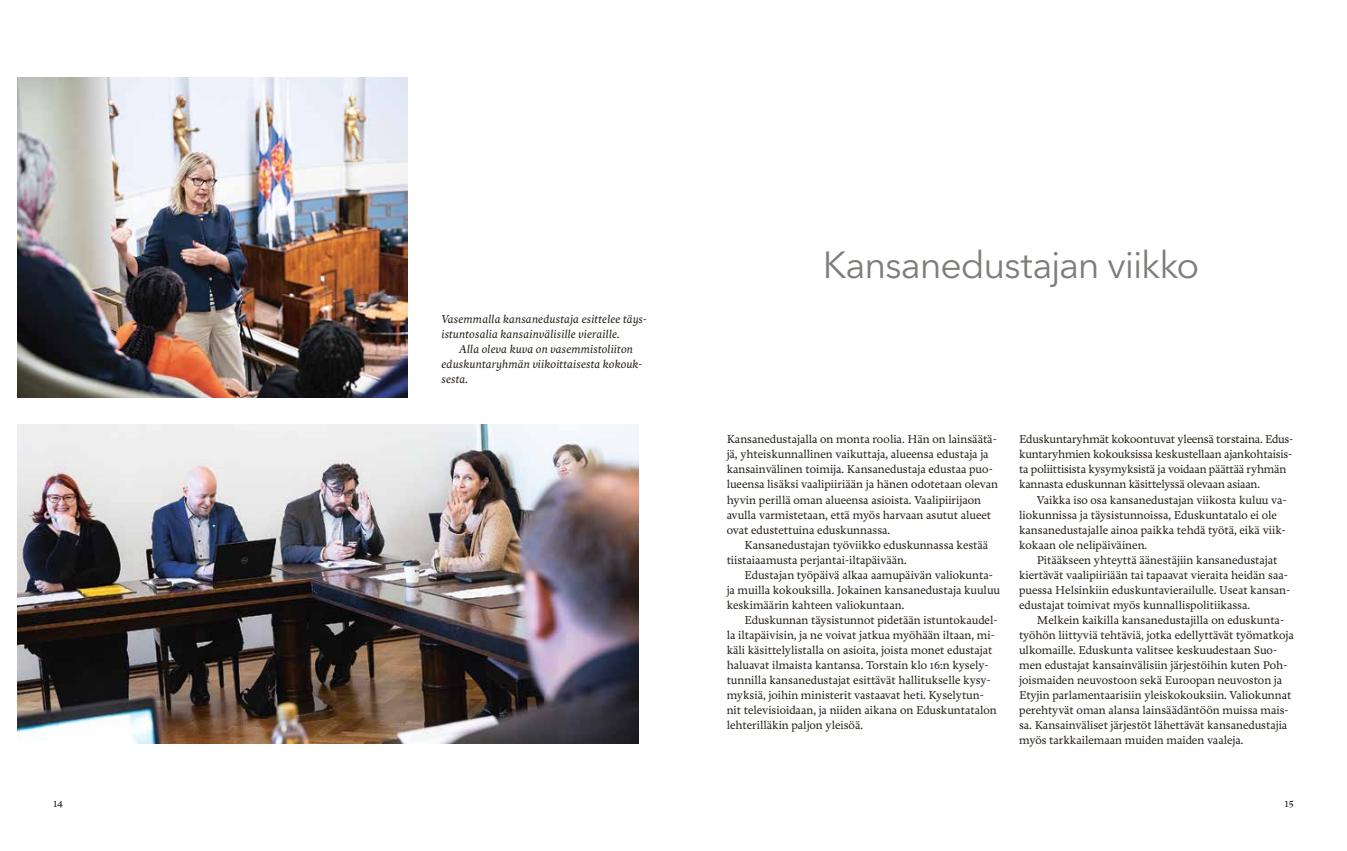
<style>
.page{position:relative;width:1347px;height:851px;background:#fff}
.page>*{position:absolute;margin:0;border:0;box-sizing:border-box;transform-origin:0 0}
.t1{font:37.5px "Avenir Next LT Pro";letter-spacing:-.035em;color:#7f7c7a}
.t2{font:500 11.88px/15px "Freya";color:#29211a}
.t3{font:italic 500 11.88px/15px "Freya";color:#29211a}
</style>
<div class="page">
<img style="left:18px;top:424px;width:620px;height:319px">
<img style="left:18px;top:78px;width:389px;height:319px">
<p class="t3" style="left:441px;top:312px;width:206px">Vasemmalla kansanedustaja esittelee täys&shy;istuntosalia kansainvälisille vieraille.</p>
<p class="t3" style="left:441px;top:342px;width:203px;text-indent:18px">Alla oleva kuva on vasemmistoliiton eduskuntaryhmän viikoittaisesta kokouk&shy;sesta.</p>
<h1 class="t1" style="left:823px;top:243px;width:378px">Kansanedustajan viikko</h1>
<p class="t2" style="left:726px;top:432px;width:273px">Kansanedustajalla on monta roolia. Hän on lainsäätä&shy;jä, yhteiskunnallinen vaikuttaja, alueensa edustaja ja kansainvälinen toimija. Kansanedustaja edustaa puo&shy;lueensa lisäksi vaalipiiriään ja hänen odotetaan olevan hyvin perillä oman alueensa asioista. Vaalipiirijaon avulla varmistetaan, että myös harvaan asutut alueet ovat edustettuina eduskunnassa.</p>
<p class="t2" style="left:726px;top:537px;width:263px;text-indent:18px">Kansanedustajan työviikko eduskunnassa kestää tiistaiaamusta perjantai-iltapäivään.</p>
<p class="t2" style="left:726px;top:567px;width:275px;text-indent:18px">Edustajan työpäivä alkaa aamupäivän valiokunta&shy;ja muilla kokouksilla. Jokainen kansanedustaja kuuluu keskimäärin kahteen valiokuntaan.</p>
<p class="t2" style="left:726px;top:612px;width:272px;text-indent:18px">Eduskunnan täysistunnot pidetään istuntokaudel&shy;la iltapäivisin, ja ne voivat jatkua myöhään iltaan, mi&shy;käli käsittelylistalla on asioita, joista monet edustajat haluavat ilmaista kantansa. Torstain klo 16:n kysely&shy;tunnilla kansanedustajat esittävät hallitukselle kysy&shy;myksiä, joihin ministerit vastaavat heti. Kyselytun&shy;nit televisioidaan, ja niiden aikana on Eduskuntatalon lehterilläkin paljon yleisöä.</p>
<p class="t2" style="left:1019px;top:432px;width:276px">Eduskuntaryhmät kokoontuvat yleensä torstaina. Edus&shy;kuntaryhmien kokouksissa keskustellaan ajankohtaisis&shy;ta poliittisista kysymyksistä ja voidaan päättää ryhmän kannasta eduskunnan käsittelyssä olevaan asiaan.</p>
<p class="t2" style="left:1019px;top:492px;width:269px;text-indent:18px">Vaikka iso osa kansanedustajan viikosta kuluu va&shy;liokunnissa ja täysistunnoissa, Eduskuntatalo ei ole kansanedustajalle ainoa paikka tehdä työtä, eikä viik&shy;kokaan ole nelipäiväinen.</p>
<p class="t2" style="left:1019px;top:552px;width:273px;text-indent:18px">Pitääkseen yhteyttä äänestäjiin kansanedustajat kiertävät vaalipiiriään tai tapaavat vieraita heidän saa&shy;puessa Helsinkiin eduskuntavierailulle. Useat kansan&shy;edustajat toimivat myös kunnallispolitiikassa.</p>
<p class="t2" style="left:1019px;top:612px;width:276px;text-indent:18px">Melkein kaikilla kansanedustajilla on eduskunta&shy;työhön liittyviä tehtäviä, jotka edellyttävät työmatkoja ulkomaille. Eduskunta valitsee keskuudestaan Suo&shy;men edustajat kansainvälisiin järjestöihin kuten Poh&shy;joismaiden neuvostoon sekä Euroopan neuvoston ja Etyjin parlamentaarisiin yleiskokouksiin. Valiokunnat perehtyvät oman alansa lainsäädäntöön muissa mais&shy;sa. Kansainväliset järjestöt lähettävät kansanedustajia myös tarkkailemaan muiden maiden vaaleja.</p>
<p class="t2" style="left:53px;top:795px;width:12px">14</p>
<p class="t2" style="left:1284px;top:795px;width:11px">15</p>
</div>
